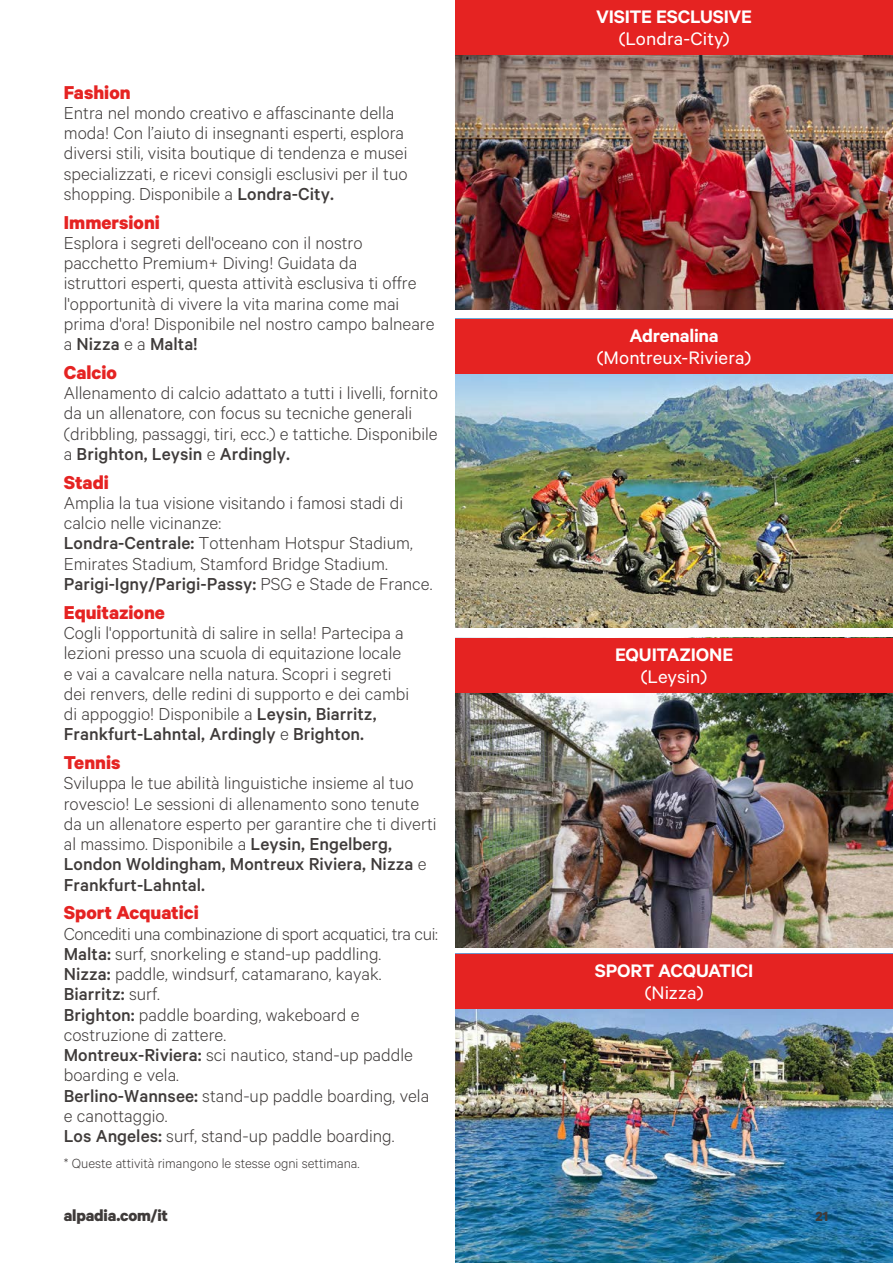
<style>
.page{position:relative;width:893px;height:1263px;background:#fff}
.page>*{position:absolute;margin:0;border:0;box-sizing:border-box;transform-origin:0 0}
.t1{font:700 21px "Calibre";color:#e52322}
.t2{font:600 20.4px "Calibre";letter-spacing:-.015em;color:#fff}
.t3{font:20.4px "Calibre";color:#fff}
.t4{font:300 19.5px/20.2px "Calibre";color:#3f3b3a}
.t5{font:700 18px "Calibre";letter-spacing:-.01em;color:#3f3b3a}
.t6{font:300 15px "Calibre";color:#3f3b3a}
.t7{font:700 15px "Calibre";color:#3f3b3a}
.s1{font-weight:500}
</style>
<div class="page">
<img style="left:455px;top:373px;width:438px;height:255px">
<img style="left:455px;top:692px;width:438px;height:255px">
<img style="left:455px;top:1008px;width:438px;height:255px">
<img style="left:455px;top:55px;width:438px;height:254px">
<div style="left:455px;top:319px;width:438px;height:54px;background:#e52322"></div>
<div style="left:455px;top:0;width:438px;height:55px;background:#e52322"></div>
<div style="left:455px;top:638px;width:438px;height:54px;background:#e52322"></div>
<div style="left:455px;top:954px;width:438px;height:54px;background:#e52322"></div>
<p class="t1" style="left:64px;top:79px;width:68px">Fashion</p>
<p class="t4" style="left:64px;top:102px;width:345px">Entra nel mondo creativo e affascinante della moda! Con l’aiuto di insegnanti esperti, esplora diversi stili, visita boutique di tendenza e musei specializzati, e ricevi consigli esclusivi per il tuo shopping. Disponibile a <span class="s1">Londra-City.</span></p>
<p class="t1" style="left:64px;top:209px;width:98px">Immersioni</p>
<p class="t4" style="left:64px;top:232px;width:372px">Esplora i segreti dell'oceano con il nostro pacchetto Premium+ Diving! Guidata da<br>istruttori esperti, questa attività esclusiva ti offre l'opportunità di vivere la vita marina come mai prima d'ora! Disponibile nel nostro campo balneare a <span class="s1">Nizza</span> e a <span class="s1">Malta!</span></p>
<p class="t1" style="left:64px;top:360px;width:55px">Calcio</p>
<p class="t4" style="left:64px;top:382px;width:376px">Allenamento di calcio adattato a tutti i livelli, fornito da un allenatore, con focus su tecniche generali (dribbling, passaggi, tiri, ecc.) e tattiche. Disponibile a <span class="s1">Brighton, Leysin</span> e <span class="s1">Ardingly.</span></p>
<p class="t1" style="left:64px;top:469px;width:47px">Stadi</p>
<p class="t4" style="left:64px;top:492px;width:370px">Amplia la tua visione visitando i famosi stadi di calcio nelle vicinanze:<br><span class="s1">Londra-Centrale:</span> Tottenham Hotspur Stadium, Emirates Stadium, Stamford Bridge Stadium.<br><span class="s1">Parigi-Igny/Parigi-Passy:</span> PSG e Stade de France.</p>
<p class="t1" style="left:64px;top:599px;width:103px">Equitazione</p>
<p class="t4" style="left:64px;top:622px;width:347px">Cogli l'opportunità di salire in sella! Partecipa a lezioni presso una scuola di equitazione locale e vai a cavalcare nella natura. Scopri i segreti dei renvers, delle redini di supporto e dei cambi di appoggio! Disponibile a <span class="s1">Leysin, Biarritz, Frankfurt-Lahntal, Ardingly</span> e <span class="s1">Brighton.</span></p>
<p class="t1" style="left:64px;top:750px;width:58px">Tennis</p>
<p class="t4" style="left:64px;top:772px;width:374px">Sviluppa le tue abilità linguistiche insieme al tuo rovescio! Le sessioni di allenamento sono tenute da un allenatore esperto per garantire che ti diverti al massimo. Disponibile a <span class="s1">Leysin, Engelberg, London Woldingham, Montreux Riviera, Nizza</span> e <span class="s1">Frankfurt-Lahntal.</span></p>
<p class="t1" style="left:64px;top:900px;width:137px">Sport Acquatici</p>
<p class="t4" style="left:64px;top:922px;width:376px">Concediti una combinazione di sport acquatici, tra cui:<br><span class="s1">Malta:</span> surf, snorkeling e stand-up paddling.<br><span class="s1">Nizza:</span> paddle, windsurf, catamarano, kayak.<br><span class="s1">Biarritz:</span> surf.<br><span class="s1">Brighton:</span> paddle boarding, wakeboard e costruzione di zattere.<br><span class="s1">Montreux-Riviera:</span> sci nautico, stand-up paddle boarding e vela.<br><span class="s1">Berlino-Wannsee:</span> stand-up paddle boarding, vela e canottaggio.<br><span class="s1">Los Angeles:</span> surf, stand-up paddle boarding.</p>
<p class="t6" style="left:64px;top:1154px;width:297px">* Queste attività rimangono le stesse ogni settimana.</p>
<p class="t2" style="left:596px;top:4px;width:157px">VISITE ESCLUSIVE</p>
<p class="t3" style="left:619px;top:27px;width:112px">(Londra-City)</p>
<p class="t2" style="left:629px;top:323px;width:91px">Adrenalina</p>
<p class="t3" style="left:597px;top:346px;width:156px">(Montreux-Riviera)</p>
<p class="t2" style="left:615px;top:642px;width:120px">EQUITAZIONE</p>
<p class="t3" style="left:641px;top:665px;width:68px">(Leysin)</p>
<p class="t2" style="left:595px;top:958px;width:160px">SPORT ACQUATICI</p>
<p class="t3" style="left:645px;top:981px;width:60px">(Nizza)</p>
<p class="t5" style="left:64px;top:1204px;width:106px">alpadia.com/it</p>
<p class="t7" style="left:815px;top:1207px;width:14px">21</p>
</div>
